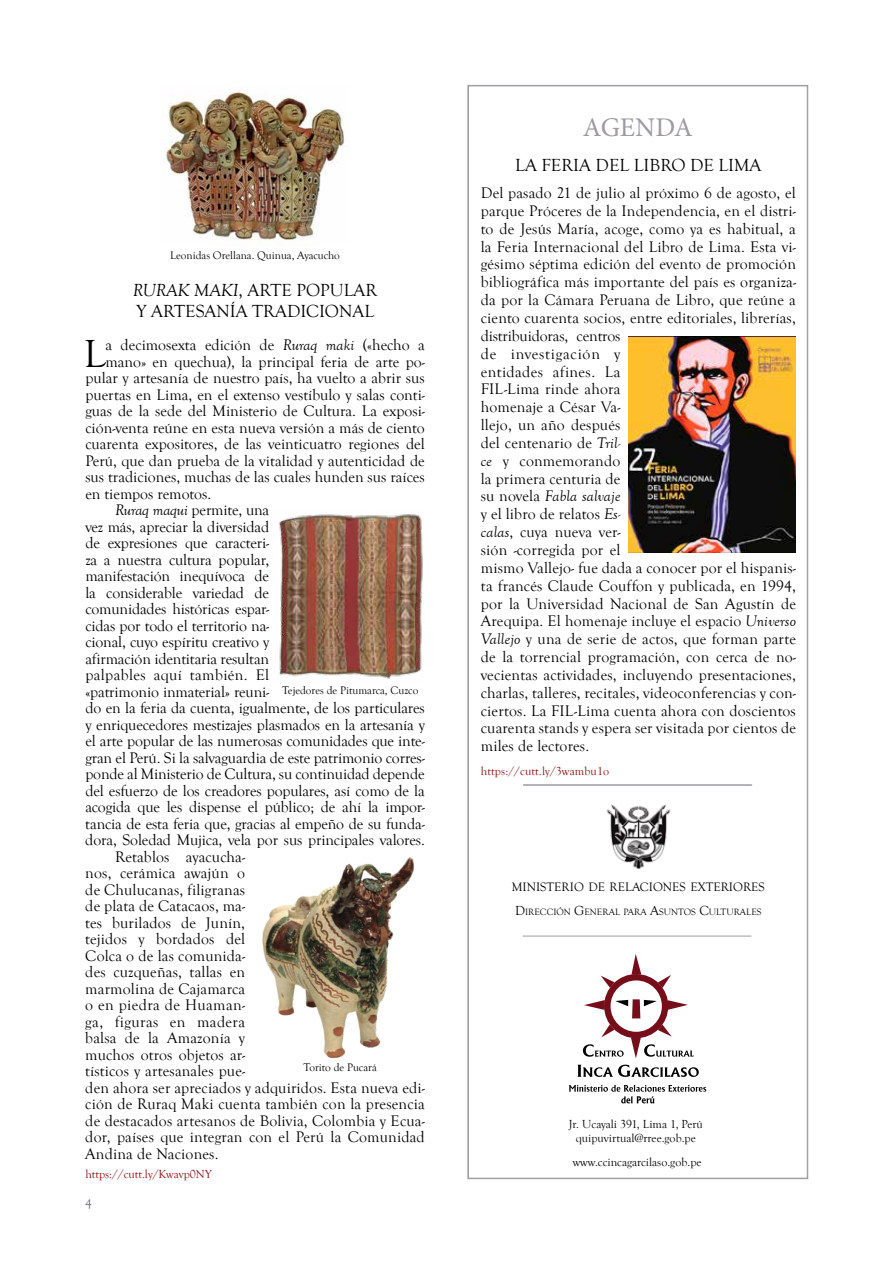
<style>
.page{position:relative;width:893px;height:1263px;background:#fff}
.page>*{position:absolute;margin:0;border:0;box-sizing:border-box;transform-origin:0 0}
.t1{font:40.2px "Goudy Old Style T";color:#000}
.t2{font:27px "Minion Pro";color:#9d9ba0}
.t3{font:18px/21px "Goudy Old Style T";color:#000}
.t4{font:15.75px/17.9px "Goudy Old Style T";letter-spacing:.01em;color:#000}
.t5{font:15.75px "Goudy Old Style T";letter-spacing:-.01em;color:#000}
.t6{font:13.5px "Goudy Old Style T";color:#737277}
.t7{font:12.6px "Goudy Old Style T";color:#000}
.t8{font:12px/14.4px "Goudy Old Style T";color:#000;text-align:center}
.t9{font:12px "Goudy Old Style T";letter-spacing:.005em;color:#861211}
.t10{font:11.25px "Goudy Old Style T";color:#000}
.t11{font:9.45px "Goudy Old Style T";color:#000}
.s1{font-style:italic}
.s2{font-size:15px}
.s3{font-size:13.5px}
</style>
<div class="page">
<svg style="left:468px;top:85px;width:340px;height:1094px"></svg>
<hr style="left:523px;top:784px;width:229px;height:1px;background:#9d9ba0">
<hr style="left:523px;top:936px;width:228px;height:1px;background:#9d9ba0">
<svg style="left:583px;top:954px;width:111px;height:104px"></svg>
<svg style="left:577px;top:1065px;width:122px;height:12px"></svg>
<svg style="left:569px;top:1085px;width:137px;height:18px"></svg>
<hr style="left:523px;top:785px;width:229px;height:1px;background:#9d9ba0">
<img style="left:587px;top:800px;width:102px;height:72px">
<img style="left:629px;top:336px;width:166px;height:217px">
<img style="left:278px;top:514px;width:145px;height:165px">
<img style="left:166px;top:90px;width:178px;height:155px">
<img style="left:262px;top:857px;width:152px;height:202px">
<p class="t10" style="left:170px;top:249px;width:171px">Leonidas Orellana. Quinua, Ayacucho</p>
<p class="t3" style="left:133px;top:280px;width:246px"><span class="s1">RURAK MAKI</span>, ARTE POPULAR<br>Y ARTESANÍA TRADICIONAL</p>
<h1 class="t1" style="left:84px;top:331px;width:23px">L</h1>
<p class="t4" style="left:105px;top:336px;width:321px">a decimosexta edición de <span class="s1">Ruraq maki</span> (<span class="s2">«</span>hecho a</p>
<p class="t4" style="left:105px;top:353px;width:321px">mano<span class="s2">»</span> en quechua), la principal feria de arte po-</p>
<p class="t4" style="left:85px;top:369px;width:341px">pular y artesanía de nuestro país, ha vuelto a abrir sus</p>
<p class="t4" style="left:85px;top:386px;width:341px">puertas en Lima, en el extenso vestíbulo y salas conti-</p>
<p class="t4" style="left:85px;top:402px;width:341px">guas de la sede del Ministerio de Cultura. La exposi-</p>
<p class="t4" style="left:85px;top:419px;width:341px">ción-venta reúne en esta nueva versión a más de ciento</p>
<p class="t4" style="left:85px;top:435px;width:341px">cuarenta expositores, de las veinticuatro regiones del</p>
<p class="t4" style="left:85px;top:452px;width:341px">Perú, que dan prueba de la vitalidad y autenticidad de</p>
<p class="t4" style="left:85px;top:468px;width:341px">sus tradiciones, muchas de las cuales hunden sus raíces</p>
<p class="t4" style="left:85px;top:485px;width:127px">en tiempos remotos.</p>
<p class="t5" style="left:115px;top:501px;width:156px"><span class="s1">Ruraq maqui</span> permite, una</p>
<p class="t5" style="left:85px;top:518px;width:185px">vez más, apreciar la diversidad</p>
<p class="t5" style="left:85px;top:534px;width:185px">de expresiones que caracteri-</p>
<p class="t5" style="left:85px;top:551px;width:185px">za a nuestra cultura popular,</p>
<p class="t5" style="left:85px;top:567px;width:185px">manifestación inequívoca de</p>
<p class="t5" style="left:85px;top:584px;width:185px">la considerable variedad de</p>
<p class="t5" style="left:85px;top:600px;width:185px">comunidades históricas espar-</p>
<p class="t5" style="left:85px;top:617px;width:185px">cidas por todo el territorio na-</p>
<p class="t5" style="left:85px;top:633px;width:185px">cional, cuyo espíritu creativo y</p>
<p class="t5" style="left:85px;top:650px;width:185px">afirmación identitaria resultan</p>
<p class="t4" style="left:85px;top:666px;width:185px">palpables aquí también. El</p>
<p class="t5" style="left:85px;top:683px;width:185px"><span class="s2">«</span>patrimonio inmaterial<span class="s2">»</span> reuni-</p>
<p class="t5" style="left:85px;top:699px;width:341px">do en la feria da cuenta, igualmente, de los particulares</p>
<p class="t5" style="left:85px;top:716px;width:341px">y enriquecedores mestizajes plasmados en la artesanía y</p>
<p class="t5" style="left:85px;top:732px;width:341px">el arte popular de las numerosas comunidades que inte-</p>
<p class="t5" style="left:85px;top:749px;width:341px">gran el Perú. Si la salvaguardia de este patrimonio corres-</p>
<p class="t5" style="left:85px;top:765px;width:341px">ponde al Ministerio de Cultura, su continuidad depende</p>
<p class="t5" style="left:85px;top:782px;width:341px">del esfuerzo de los creadores populares, así como de la</p>
<p class="t5" style="left:85px;top:798px;width:341px">acogida que les dispense el público; de ahí la impor-</p>
<p class="t5" style="left:85px;top:815px;width:341px">tancia de esta feria que, gracias al empeño de su funda-</p>
<p class="t5" style="left:85px;top:831px;width:341px">dora, Soledad Mujica, vela por sus principales valores.</p>
<p class="t4" style="left:115px;top:848px;width:132px">Retablos ayacucha-</p>
<p class="t4" style="left:85px;top:864px;width:161px">nos, cerámica awajún o</p>
<p class="t4" style="left:85px;top:881px;width:161px">de Chulucanas, filigranas</p>
<p class="t4" style="left:85px;top:897px;width:161px">de plata de Catacaos, ma-</p>
<p class="t4" style="left:85px;top:914px;width:161px">tes burilados de Junín,</p>
<p class="t4" style="left:85px;top:930px;width:161px">tejidos y bordados del</p>
<p class="t4" style="left:85px;top:947px;width:161px">Colca o de las comunida-</p>
<p class="t4" style="left:85px;top:963px;width:161px">des cuzqueñas, tallas en</p>
<p class="t4" style="left:85px;top:980px;width:161px">marmolina de Cajamarca</p>
<p class="t4" style="left:85px;top:996px;width:161px">o en piedra de Huaman-</p>
<p class="t4" style="left:85px;top:1013px;width:161px">ga, figuras en madera</p>
<p class="t4" style="left:85px;top:1029px;width:161px">balsa de la Amazonía y</p>
<p class="t4" style="left:85px;top:1046px;width:161px">muchos otros objetos ar-</p>
<p class="t4" style="left:85px;top:1062px;width:161px">tísticos y artesanales pue-</p>
<p class="t4" style="left:85px;top:1079px;width:341px">den ahora ser apreciados y adquiridos. Esta nueva edi-</p>
<p class="t4" style="left:85px;top:1095px;width:341px">ción de Ruraq Maki cuenta también con la presencia</p>
<p class="t4" style="left:85px;top:1112px;width:341px">de destacados artesanos de Bolivia, Colombia y Ecua-</p>
<p class="t4" style="left:85px;top:1128px;width:341px">dor, países que integran con el Perú la Comunidad</p>
<p class="t4" style="left:85px;top:1145px;width:135px">Andina de Naciones.</p>
<p class="t9" style="left:85px;top:1167px;width:128px">https://cutt.ly/Kwavp0NY</p>
<p class="t10" style="left:282px;top:684px;width:138px">Tejedores de Pitumarca, Cuzco</p>
<p class="t10" style="left:303px;top:1061px;width:74px">Torito de Pucará</p>
<p class="t6" style="left:85px;top:1196px;width:8px">4</p>
<h2 class="t2" style="left:583px;top:109px;width:112px">AGENDA</h2>
<p class="t3" style="left:515px;top:155px;width:248px">LA FERIA DEL LIBRO DE LIMA</p>
<p class="t4" style="left:481px;top:184px;width:317px">Del pasado 21 de julio al próximo 6 de agosto, el parque Próceres de la Independencia, en el distri&shy;to de Jesús María, acoge, como ya es habitual, a la Feria Internacional del Libro de Lima. Esta vi&shy;gésimo séptima edición del evento de promoción bibliográfica más importante del país es organiza&shy;da por la Cámara Peruana de Libro, que reúne a ciento cuarenta socios, entre editoriales, librerías, distribuidoras, centros<br>de investigación y<br>entidades afines. La<br>FIL-Lima rinde ahora<br>homenaje a César Va-<br>llejo, un año después<br>del centenario de <span class="s1">Tril-<br>ce</span> y conmemorando<br>la primera centuria de<br>su novela <span class="s1">Fabla salvaje<br></span>y el libro de relatos <span class="s1">Es-<br>calas</span>, cuya nueva ver-<br>sión -corregida por el<br>mismo Vallejo- fue dada a conocer por el hispanis&shy;ta francés Claude Couffon y publicada, en 1994, por la Universidad Nacional de San Agustín de Arequipa. El homenaje incluye el espacio <span class="s1">Universo Vallejo</span> y una de serie de actos, que forman parte de la torrencial programación, con cerca de no&shy;vecientas actividades, incluyendo presentaciones, charlas, talleres, recitales, videoconferencias y con&shy;ciertos. La FIL-Lima cuenta ahora con doscientos cuarenta stands y espera ser visitada por cientos de miles de lectores.</p>
<p class="t9" style="left:481px;top:765px;width:130px">https://cutt.ly/3wambu1o</p>
<p class="t7" style="left:512px;top:880px;width:255px">MINISTERIO DE RELACIONES EXTERIORES</p>
<p class="t11" style="left:515px;top:906px;width:248px"><span class="s3">D</span>IRECCIÓN <span class="s3">G</span>ENERAL PARA <span class="s3">A</span>SUNTOS <span class="s3">C</span>ULTURALES</p>
<p class="t8" style="left:569px;top:1117px;width:135px">Jr. Ucayali 391, Lima 1, Perú quipuvirtual@rree.gob.pe</p>
<p class="t8" style="left:573px;top:1155px;width:130px">www.ccincagarcilaso.gob.pe</p>
</div>
